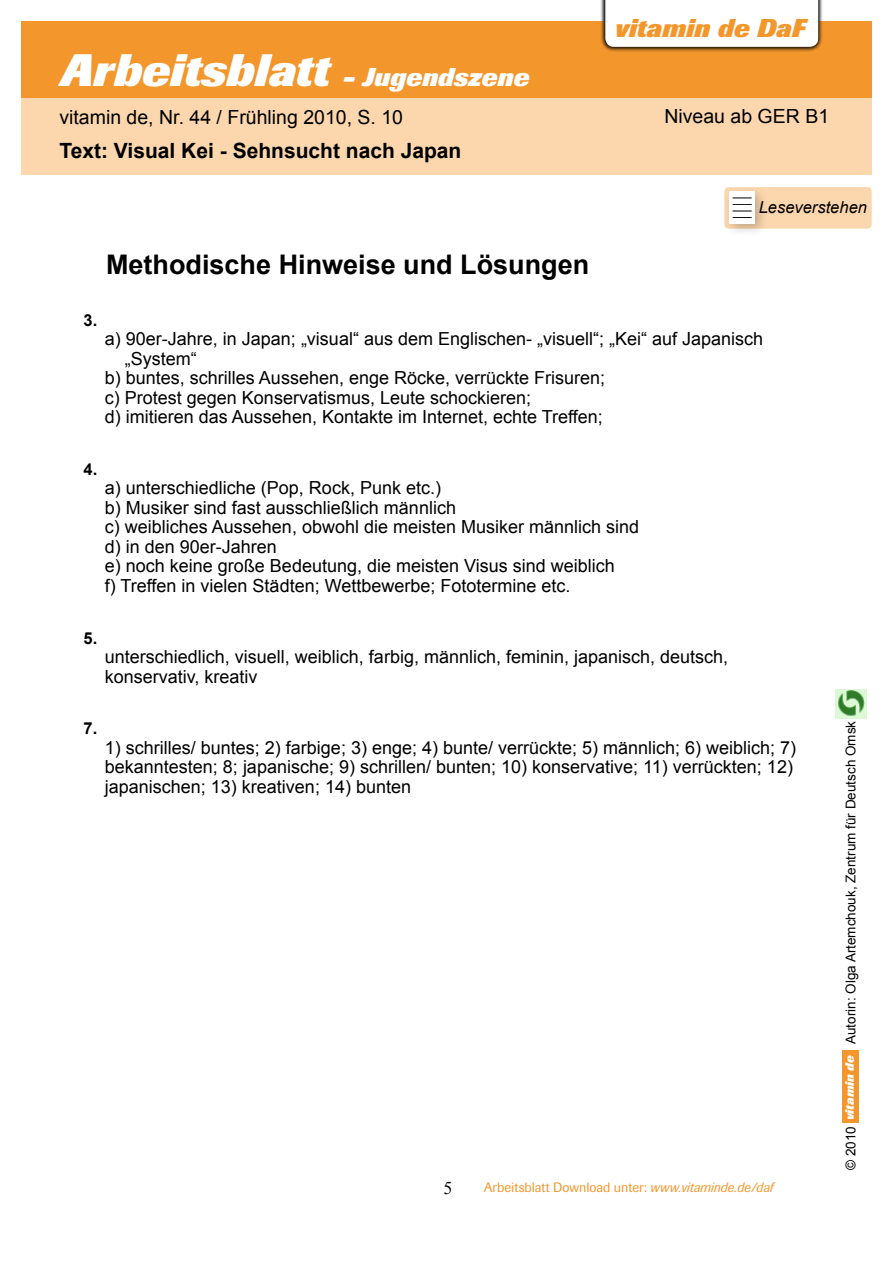
<style>
.page{position:relative;width:893px;height:1263px;background:#fff}
.page>*{position:absolute;margin:0;border:0;box-sizing:border-box;transform-origin:0 0}
.t1{font:italic 800 45px "Imago";color:#fff}
.t2{font:700 27px "Arial";color:#000}
.t3{font:italic 800 25.5px "Imago";color:#fff}
.t4{font:italic 800 25.5px "Imago";letter-spacing:.005em;color:#f3972d}
.t5{font:700 21px "Arial";color:#000}
.t6{font:19.5px "Arial";color:#000}
.t7{font:18px/19.5px "Arial";color:#000}
.t8{font:italic 16.5px "Arial";color:#000}
.t9{font:700 16.5px "Arial";color:#000}
.t10{font:13.5px "Arial";color:#000}
.t11{font:13.5px "Imago";color:#f3972d}
.t12{font:italic 800 12px "Imago";color:#fff}
.s1{font-style:italic}
</style>
<div class="page">
<div style="left:21px;top:98px;width:851px;height:76px;background:#fcd7ae"></div>
<div style="left:21px;top:21px;width:851px;height:77px;background:#f3972d"></div>
<div style="left:600px;top:0;width:224px;height:52px;background:#000;opacity:.7"></div>
<div style="left:605px;top:0;width:213px;height:47px;background:#fff"></div>
<div style="left:724px;top:187px;width:148px;height:42px;background:#fcd7ae;border-radius:4px"></div>
<div style="left:723px;top:186px;width:46px;height:52px;background:#000;opacity:.22"></div>
<div style="left:729px;top:192px;width:26px;height:32px;background:#fff"></div>
<svg style="left:733px;top:211px;width:19px;height:7px"></svg>
<svg style="left:733px;top:198px;width:19px;height:7px"></svg>
<div style="left:842px;top:1050px;width:17px;height:72px;background:#f3972d"></div>
<img style="left:835px;top:689px;width:32px;height:29px">
<h1 class="t1" style="left:60px;top:45px;width:271px">Arbeitsblatt</h1>
<h3 class="t3" style="left:362px;top:63px;width:183px">Thema Schule</h3>
<h3 class="t3" style="left:343px;top:63px;width:188px">- Jugendszene</h3>
<h3 class="t4" style="left:615px;top:13px;width:192px">vitamin de DaF</h3>
<p class="t6" style="left:59px;top:104px;width:345px">vitamin de, Nr. 44 / Frühling 2010, S. 10</p>
<p class="t6" style="left:664px;top:104px;width:166px">Niveau ab GER B1</p>
<p class="t5" style="left:60px;top:137px;width:403px">Text: Visual Kei - Sehnsucht nach Japan</p>
<h2 class="t2" style="left:106px;top:246px;width:485px">Methodische Hinweise und Lösungen</h2>
<p class="t9" style="left:84px;top:309px;width:15px">3.</p>
<p class="t8" style="left:759px;top:197px;width:110px">Leseverstehen</p>
<p class="t7" style="left:105px;top:329px;width:660px">a) 90er-Jahre, in Japan; „visual“ aus dem Englischen- „visuell“; „Kei“ auf Japanisch</p>
<p class="t7" style="left:125px;top:349px;width:73px">„System“</p>
<p class="t7" style="left:105px;top:368px;width:502px">b) buntes, schrilles Aussehen, enge Röcke, verrückte Frisuren;</p>
<p class="t7" style="left:105px;top:388px;width:428px">c) Protest gegen Konservatismus, Leute schockieren;</p>
<p class="t7" style="left:105px;top:407px;width:499px">d) imitieren das Aussehen, Kontakte im Internet, echte Treffen;</p>
<p class="t9" style="left:84px;top:458px;width:15px">4.</p>
<p class="t7" style="left:105px;top:478px;width:536px">a) unterschiedliche (Pop, Rock, Punk etc.)<br>b) Musiker sind fast ausschließlich männlich<br>c) weibliches Aussehen, obwohl die meisten Musiker männlich sind d) in den 90er-Jahren<br>e) noch keine große Bedeutung, die meisten Visus sind weiblich<br>f) Treffen in vielen Städten; Wettbewerbe; Fototermine etc.</p>
<p class="t9" style="left:84px;top:627px;width:15px">5.</p>
<p class="t7" style="left:105px;top:647px;width:625px">unterschiedlich, visuell, weiblich, farbig, männlich, feminin, japanisch, deutsch, konservativ, kreativ</p>
<p class="t9" style="left:84px;top:718px;width:15px">7.</p>
<p class="t7" style="left:105px;top:738px;width:693px">1) schrilles/ buntes; 2) farbige; 3) enge; 4) bunte/ verrückte; 5) männlich; 6) weiblich; 7) bekanntesten; 8; japanische; 9) schrillen/ bunten; 10) konservative; 11) verrückten; 12) japanischen; 13) kreativen; 14) bunten</p>
<p class="t11" style="left:484px;top:1180px;width:291px">Arbeitsblatt Download unter: <span class="s1">www.vitaminde.de/daf</span></p>
<p class="t10" style="left:842px;top:1044px;width:325px;rotate:-90deg">Autorin: Olga Artemchouk, Zentrum für Deutsch Omsk</p>
<p class="t12" style="left:843px;top:1120px;width:66px;rotate:-90deg">vitamin de</p>
<p class="t10" style="left:842px;top:1170px;width:45px;rotate:-90deg">© 2010</p>
</div>
